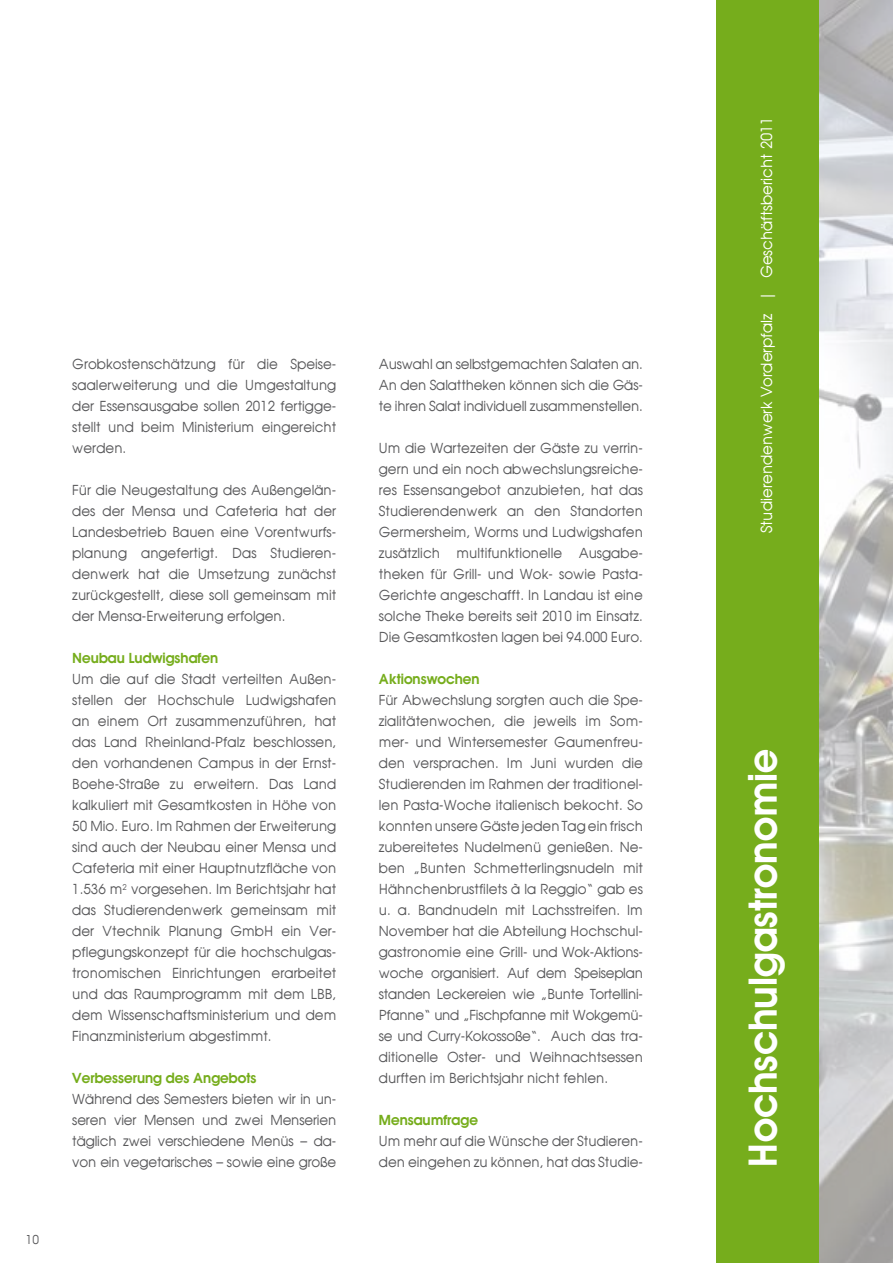
<style>
.page{position:relative;width:893px;height:1263px;background:#fff}
.page>*{position:absolute;margin:0;border:0;box-sizing:border-box;transform-origin:0 0}
.t1{font:600 37.5px "Avant Garde";color:#fff}
.t2{font:15px "Avant Garde";color:#fff}
.t3{font:13.5px/21px "Avant Garde";color:#58585a;text-align:justify}
.t4{font:600 13.5px "Avant Garde";color:#76ad1c}
.t5{font:12px "Avant Garde";color:#58585a}
</style>
<div class="page">
<svg style="left:819px;top:0;width:74px;height:1263px"></svg>
<div style="left:716px;top:0;width:103px;height:1263px;background:#76ad1c"></div>
<p class="t5" style="left:26px;top:1233px;width:15px">10</p>
<p class="t3" style="left:72px;top:354px;width:266px">Grobkostenschätzung für die Speise&shy;saalerweiterung und die Umgestaltung der Essensausgabe sollen 2012 fertigge&shy;stellt und beim Ministerium eingereicht werden.</p>
<p class="t3" style="left:72px;top:480px;width:266px">Für die Neugestaltung des Außengelän&shy;des der Mensa und Cafeteria hat der Landesbetrieb Bauen eine Vorentwurfs&shy;planung angefertigt. Das Studieren&shy;denwerk hat die Umsetzung zunächst zurückgestellt, diese soll gemeinsam mit der Mensa-Erweiterung erfolgen.</p>
<p class="t4" style="left:72px;top:650px;width:147px">Neubau Ludwigshafen</p>
<p class="t3" style="left:72px;top:669px;width:266px">Um die auf die Stadt verteilten Außen&shy;stellen der Hochschule Ludwigshafen an einem Ort zusammenzuführen, hat das Land Rheinland-Pfalz beschlossen, den vorhandenen Campus in der Ernst-Boehe-Straße zu erweitern. Das Land kalkuliert mit Gesamtkosten in Höhe von 50 Mio. Euro. Im Rahmen der Erweiterung sind auch der Neubau einer Mensa und Cafeteria mit einer Hauptnutzfläche von 1.536 m<sup>2</sup> vorgesehen. Im Berichtsjahr hat das Studierendenwerk gemeinsam mit der Vtechnik Planung GmbH ein Ver&shy;pflegungskonzept für die hochschulgas&shy;tronomischen Einrichtungen erarbeitet und das Raumprogramm mit dem LBB, dem Wissenschaftsministerium und dem Finanzministerium abgestimmt.</p>
<p class="t4" style="left:72px;top:1070px;width:186px">Verbesserung des Angebots</p>
<p class="t3" style="left:72px;top:1089px;width:266px">Während des Semesters bieten wir in un&shy;seren vier Mensen und zwei Menserien täglich zwei verschiedene Menüs – da&shy;von ein vegetarisches – sowie eine große</p>
<p class="t3" style="left:379px;top:354px;width:266px">Auswahl an selbstgemachten Salaten an.<br>An den Salattheken können sich die Gäs&shy;te ihren Salat individuell zusammenstellen.</p>
<p class="t3" style="left:379px;top:438px;width:266px">Um die Wartezeiten der Gäste zu verrin&shy;gern und ein noch abwechslungsreiche&shy;res Essensangebot anzubieten, hat das Studierendenwerk an den Standorten Germersheim, Worms und Ludwigshafen zusätzlich multifunktionelle Ausgabe&shy;theken für Grill- und Wok- sowie Pasta-Gerichte angeschafft. In Landau ist eine solche Theke bereits seit 2010 im Einsatz.<br>Die Gesamtkosten lagen bei 94.000 Euro.</p>
<p class="t4" style="left:379px;top:671px;width:102px">Aktionswochen</p>
<p class="t3" style="left:379px;top:690px;width:266px">Für Abwechslung sorgten auch die Spe&shy;zialitätenwochen, die jeweils im Som&shy;mer- und Wintersemester Gaumenfreu&shy;den versprachen. Im Juni wurden die Studierenden im Rahmen der traditionel&shy;len Pasta-Woche italienisch bekocht. So konnten unsere Gäste jeden Tag ein frisch zubereitetes Nudelmenü genießen. Ne&shy;ben „Bunten Schmetterlingsnudeln mit Hähnchenbrustfilets à la Reggio“ gab es u. a. Bandnudeln mit Lachsstreifen. Im November hat die Abteilung Hochschul&shy;gastronomie eine Grill- und Wok-Aktions&shy;woche organisiert. Auf dem Speiseplan standen Leckereien wie „Bunte Tortellini-Pfanne“ und „Fischpfanne mit Wokgemü&shy;se und Curry-Kokossoße“. Auch das tra&shy;ditionelle Oster- und Weihnachtsessen durften im Berichtsjahr nicht fehlen.</p>
<p class="t4" style="left:379px;top:1112px;width:101px">Mensaumfrage</p>
<p class="t3" style="left:379px;top:1131px;width:266px">Um mehr auf die Wünsche der Studieren&shy;den eingehen zu können, hat das Studie-</p>
<p class="t2" style="left:758px;top:533px;width:418px;rotate:-90deg">Studierendenwerk Vorderpfalz | Geschäftsbericht 2011</p>
<h1 class="t1" style="left:739px;top:1167px;width:420px;rotate:-90deg">H ochschulgastronomie</h1>
</div>
